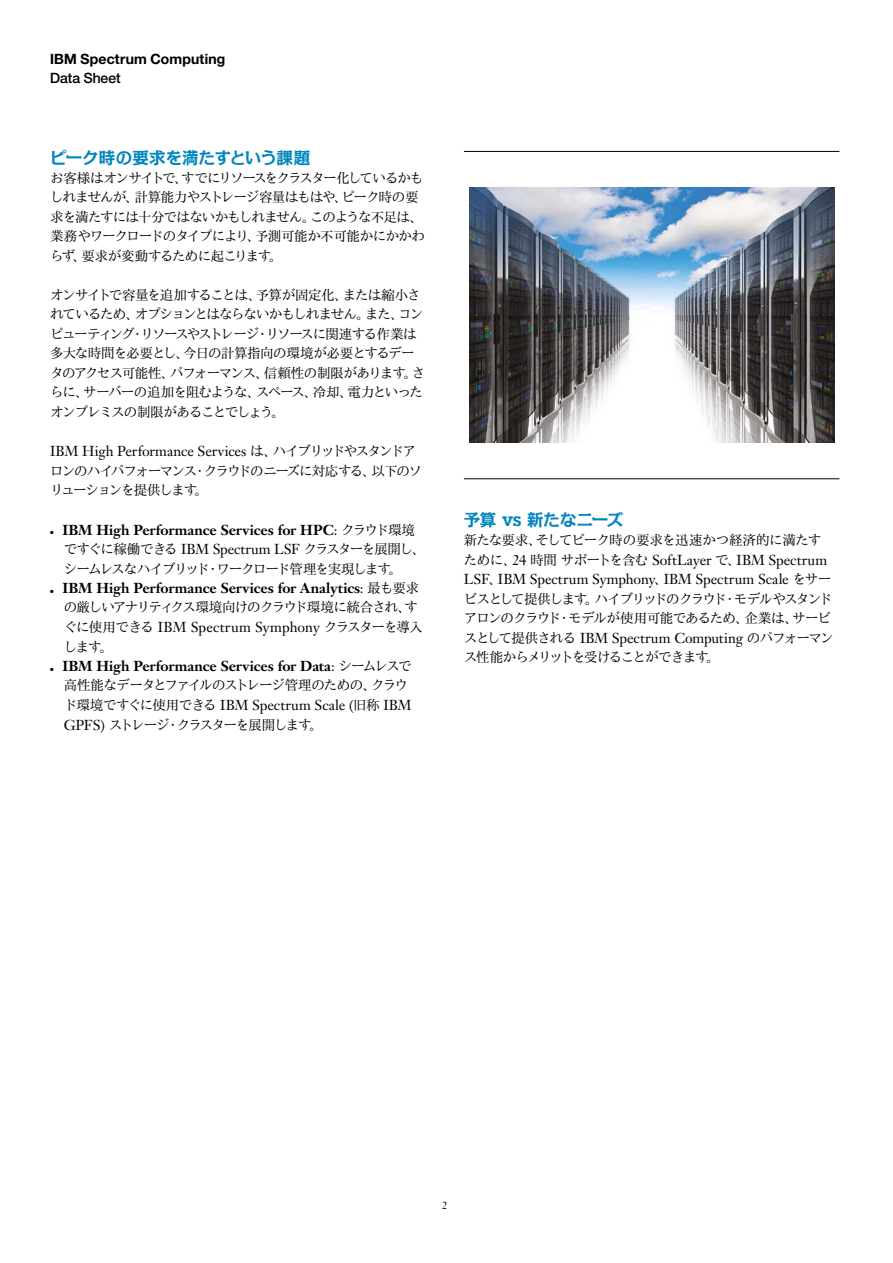
<style>
.page{position:relative;width:893px;height:1263px;background:#fff}
.page>*{position:absolute;margin:0;border:0;box-sizing:border-box;transform-origin:0 0}
.t1{font:700 16.5px "Kakumin Pro";letter-spacing:-.01em;color:#0086be}
.t2{font:14.25px/19.5px "Janson Text LT Pro";letter-spacing:-.005em;color:#000}
.t3{font:700 14.25px "Janson Text LT Pro";letter-spacing:-.01em;color:#000}
.t4{font:700 14.25px "Helv Neuefor IBM";letter-spacing:.015em;color:#000}
.t5{font:500 14.25px "Helv Neuefor IBM";color:#000}
.t6{font:500 13.5px/19.5px "TB Min Pro";letter-spacing:-.075em;color:#000}
.t7{font:500 13.5px "TB Min Pro";letter-spacing:-.035em;color:#000}
.t8{font:500 13.5px "TB Min Pro";letter-spacing:-.1em;color:#000}
.t9{font:10.5px "Janson Text LT Pro";color:#000}
.t10{font:4.5px "Zapf Dingbats";color:#000}
.s1{font-family:"TB Min Pro";font-weight:500;font-size:13.5px}
.s2{font-weight:400}
.s3{font-family:"Janson Text LT Pro";font-weight:400;font-size:14.25px}
.s4{font-family:"Lubalinfor IBM";font-weight:600;font-size:18px}
</style>
<div class="page">
<hr style="left:464px;top:151px;width:375px;height:1px;background:#000">
<hr style="left:464px;top:478px;width:375px;height:1px;background:#000">
<img style="left:470px;top:187px;width:364px;height:256px">
<p class="t4" style="left:50px;top:50px;width:177px">IBM Spectrum Computing</p>
<p class="t5" style="left:50px;top:70px;width:72px">Data Sheet</p>
<h2 class="t1" style="left:50px;top:145px;width:262px">ピーク時の要求を満たすという課題</h2>
<p class="t6" style="left:50px;top:167px;width:376px">お客様はオンサイトで、すでにリソースをクラスター化しているかもしれませんが、計算能力やストレージ容量はもはや、ピーク時の要求を満たすには十分ではないかもしれません。このような不足は、業務やワークロードのタイプにより、予測可能か不可能かにかかわらず、要求が変動するために起こります。</p>
<p class="t6" style="left:50px;top:284px;width:377px">オンサイトで容量を追加することは、予算が固定化、または縮小されているため、オプションとはならないかもしれません。また、コンピューティング・リソースやストレージ・リソースに関連する作業は多大な時間を必要とし、今日の計算指向の環境が必要とするデータのアクセス可能性、パフォーマンス、信頼性の制限があります。さらに、サーバーの追加を阻むような、スペース、冷却、電力といったオンプレミスの制限があることでしょう。</p>
<p class="t2" style="left:50px;top:442px;width:367px">IBM High Performance Services <span class="s1">は、ハイブリッドやスタンドア</span></p>
<p class="t6" style="left:50px;top:460px;width:373px">ロンのハイパフォーマンス・クラウドのニーズに対応する、以下のソリューションを提供します。</p>
<p class="t3" style="left:63px;top:520px;width:354px">IBM High Performance Services for HPC<span class="s2">:</span> <span class="s1">クラウド環境</span></p>
<p class="t6" style="left:64px;top:539px;width:363px">ですぐに稼働できる <span class="s3">IBM Spectrum LSF</span> クラスターを展開し、シームレスなハイブリッド・ワークロード管理を実現します。</p>
<p class="t10" style="left:50px;top:589px;width:11px">●● ●</p>
<p class="t3" style="left:63px;top:579px;width:358px">IBM High Performance Services for Analytics<span class="s2">:</span> <span class="s1">最も要求</span></p>
<p class="t6" style="left:64px;top:597px;width:356px">の厳しいアナリティクス環境向けのクラウド環境に統合され、す</p>
<p class="t2" style="left:64px;top:617px;width:361px"><span class="s1">ぐに使用できる</span> IBM Spectrum Symphony <span class="s1">クラスターを導入</span></p>
<p class="t6" style="left:64px;top:636px;width:51px">します。</p>
<p class="t10" style="left:50px;top:667px;width:11px">●● ●</p>
<p class="t3" style="left:63px;top:657px;width:350px">IBM High Performance Services for Data<span class="s2">:</span> <span class="s1">シームレスで</span></p>
<p class="t6" style="left:64px;top:675px;width:346px">高性能なデータとファイルのストレージ管理のための、クラウ</p>
<p class="t2" style="left:64px;top:695px;width:349px"><span class="s1">ド環境ですぐに使用できる</span> IBM Spectrum Scale (<span class="s1">旧称</span> IBM</p>
<p class="t8" style="left:64px;top:714px;width:261px"><span class="s3">GPFS)</span> ストレージ・クラスターを展開します。</p>
<h2 class="t1" style="left:464px;top:507px;width:161px">予算 <span class="s4">vs</span> 新たなニーズ</h2>
<p class="t7" style="left:464px;top:530px;width:359px">新たな要求、そしてピーク時の要求を迅速かつ経済的に満たす</p>
<p class="t2" style="left:464px;top:550px;width:369px"><span class="s1">ために、</span>24 <span class="s1">時間サポートを含む</span> SoftLayer <span class="s1">で、</span>IBM Spectrum<br>LSF<span class="s1">、</span>IBM Spectrum Symphony<span class="s1">、</span>IBM Spectrum Scale <span class="s1">をサー</span></p>
<p class="t6" style="left:464px;top:588px;width:370px">ビスとして提供します。ハイブリッドのクラウド・モデルやスタンドアロンのクラウド・モデルが使用可能であるため、企業は、サービ</p>
<p class="t2" style="left:464px;top:628px;width:371px"><span class="s1">スとして提供される</span> IBM Spectrum Computing <span class="s1">のパフォーマン</span></p>
<p class="t6" style="left:464px;top:647px;width:258px">ス性能からメリットを受けることができます。</p>
<p class="t9" style="left:442px;top:1199px;width:7px">2</p>
</div>
